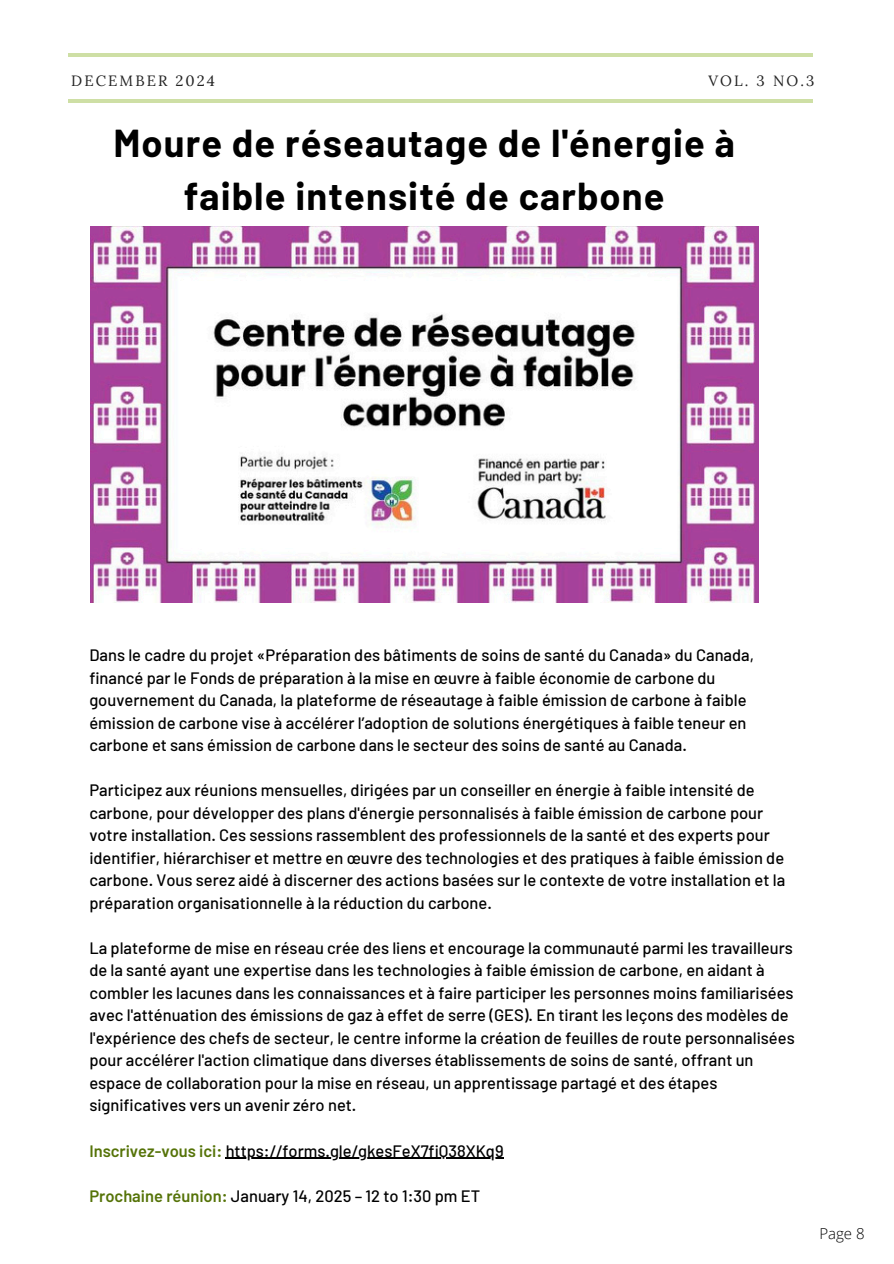
<style>
.page{position:relative;width:894px;height:1264px;background:#fff}
.page>*{position:absolute;margin:0;border:0;box-sizing:border-box;transform-origin:0 0}
.t1{font:700 37.95px/52.8px "Barlow";letter-spacing:.03em;color:#000;text-align:center}
.t2{font:500 16.5px/22.5px "Barlow";color:#000}
.t3{font:300 15px "Open Sans";color:#000}
.t4{font:14.85px "Lora";letter-spacing:.14em;color:#222}
.s1{font-weight:600;color:#557308}
</style>
<div class="page">
<hr style="left:68px;top:99px;width:744px;height:3px;background:#9ebf4b">
<hr style="left:69px;top:53px;width:743px;height:4px;background:#cedfa5">
<img style="left:90px;top:227px;width:667px;height:375px">
<hr style="left:225px;top:1157px;width:278px;height:1px;background:#000">
<h2 class="t4" style="left:71px;top:71px;width:145px">DECEMBER 2024</h2>
<h2 class="t4" style="left:708px;top:71px;width:107px">VOL. 3 NO.3</h2>
<h1 class="t1" style="left:113px;top:116px;width:623px">Moure de réseautage de l'énergie à faible intensité de carbone</h1>
<h3 class="t2" style="left:89px;top:643px;width:666px">Dans le cadre du projet «Préparation des bâtiments de soins de santé du Canada» du Canada, financé par le Fonds de préparation à la mise en œuvre à faible économie de carbone du gouvernement du Canada, la plateforme de réseautage à faible émission de carbone à faible émission de carbone vise à accélérer l’adoption de solutions énergétiques à faible teneur en carbone et sans émission de carbone dans le secteur des soins de santé au Canada.</h3>
<h3 class="t2" style="left:89px;top:778px;width:697px">Participez aux réunions mensuelles, dirigées par un conseiller en énergie à faible intensité de carbone, pour développer des plans d'énergie personnalisés à faible émission de carbone pour votre installation. Ces sessions rassemblent des professionnels de la santé et des experts pour identifier, hiérarchiser et mettre en œuvre des technologies et des pratiques à faible émission de carbone. Vous serez aidé à discerner des actions basées sur le contexte de votre installation et la préparation organisationnelle à la réduction du carbone.</h3>
<h3 class="t2" style="left:89px;top:936px;width:706px">La plateforme de mise en réseau crée des liens et encourage la communauté parmi les travailleurs de la santé ayant une expertise dans les technologies à faible émission de carbone, en aidant à combler les lacunes dans les connaissances et à faire participer les personnes moins familiarisées avec l'atténuation des émissions de gaz à effet de serre (GES). En tirant les leçons des modèles de l'expérience des chefs de secteur, le centre informe la création de feuilles de route personnalisées pour accélérer l'action climatique dans diverses établissements de soins de santé, offrant un espace de collaboration pour la mise en réseau, un apprentissage partagé et des étapes significatives vers un avenir zéro net.</h3>
<h3 class="t2" style="left:89px;top:1138px;width:415px"><span class="s1">Inscrivez-vous ici:</span> https://forms.gle/gkesFeX7fiQ38XKq9</h3>
<h3 class="t2" style="left:89px;top:1183px;width:392px"><span class="s1">Prochaine réunion:</span> January 14, 2025 – 12 to 1:30 pm ET</h3>
<p class="t3" style="left:819px;top:1222px;width:47px">Page 8</p>
</div>
